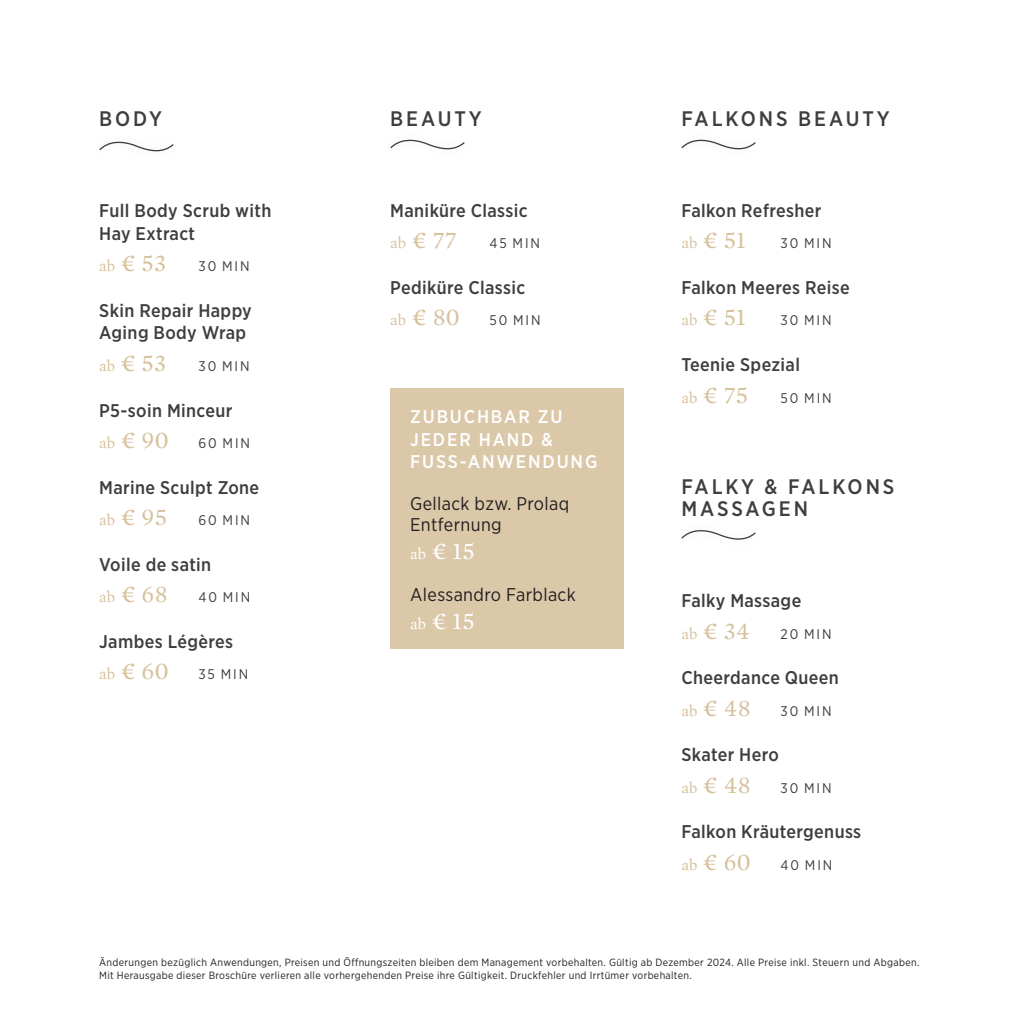
<style>
.page{position:relative;width:1032px;height:1032px;background:#fff}
.page>*{position:absolute;margin:0;border:0;box-sizing:border-box;transform-origin:0 0}
.t1{font:24.5px "Mercury Text G1";letter-spacing:.01em;color:#d6c19c}
.t2{font:24.5px "Mercury Text G1";color:#fff}
.t3{font:500 21px/22.8px "Gotham Narrow";letter-spacing:.14em;color:#3e3e3f}
.t4{font:500 18.38px/22.8px "Gotham Narrow";letter-spacing:.02em;color:#3e3e3f}
.t5{font:18.38px/21px "Gotham Narrow";letter-spacing:.02em;color:#231f20}
.t6{font:500 18.38px/22.8px "Gotham Narrow";letter-spacing:.1em;color:#fff}
.t7{font:14px "Gotham Narrow";letter-spacing:.14em;color:#3e3e3f}
.t8{font:10.5px/12.6px "Gotham Narrow";letter-spacing:.03em;color:#231f20}
.s1{font-size:15.75px}
.s2{font-family:"Mercury Text G1";font-size:15.75px;color:#d6c19c}
.s3{font-family:"Mercury Text G1";font-size:24.5px;color:#d6c19c}
</style>
<div class="page">
<svg style="left:99px;top:141px;width:75px;height:11px"></svg>
<svg style="left:390px;top:139px;width:75px;height:11px"></svg>
<svg style="left:681px;top:139px;width:75px;height:11px"></svg>
<div style="left:390px;top:388px;width:233px;height:261px;background:#dac8a9"></div>
<svg style="left:681px;top:530px;width:75px;height:10px"></svg>
<h2 class="t3" style="left:99px;top:107px;width:64px">BODY</h2>
<h3 class="t4" style="left:99px;top:199px;width:174px">Full Body Scrub with<br>Hay Extract</h3>
<h1 class="t1" style="left:99px;top:245px;width:69px"><span class="s1">ab</span> € 53</h1>
<h3 class="t7" style="left:198px;top:258px;width:53px">30 MIN</h3>
<h3 class="t4" style="left:99px;top:299px;width:154px">Skin Repair Happy<br>Aging Body Wrap</h3>
<h1 class="t1" style="left:99px;top:345px;width:69px"><span class="s1">ab</span> € 53</h1>
<h3 class="t7" style="left:198px;top:357px;width:53px">30 MIN</h3>
<h3 class="t4" style="left:99px;top:398px;width:135px">P5-soin Minceur</h3>
<h3 class="t7" style="left:99px;top:434px;width:152px"><span class="s2">ab</span> <span class="s3">€ 90</span> 60 MIN</h3>
<h3 class="t4" style="left:99px;top:475px;width:162px">Marine Sculpt Zone</h3>
<h1 class="t1" style="left:99px;top:499px;width:69px"><span class="s1">ab</span> € 95</h1>
<h3 class="t7" style="left:198px;top:511px;width:53px">60 MIN</h3>
<h3 class="t4" style="left:99px;top:552px;width:114px">Voile de satin</h3>
<h1 class="t1" style="left:99px;top:576px;width:70px"><span class="s1">ab</span> € 68</h1>
<h3 class="t7" style="left:198px;top:588px;width:53px">40 MIN</h3>
<h3 class="t4" style="left:99px;top:629px;width:135px">Jambes Légères</h3>
<h3 class="t7" style="left:99px;top:665px;width:151px"><span class="s2">ab</span> <span class="s3">€ 60</span> 35 MIN</h3>
<h2 class="t3" style="left:390px;top:107px;width:93px">BEAUTY</h2>
<h3 class="t4" style="left:390px;top:199px;width:139px">Maniküre Classic</h3>
<h1 class="t1" style="left:390px;top:223px;width:68px"><span class="s1">ab</span> € 77</h1>
<h3 class="t7" style="left:489px;top:235px;width:52px">45 MIN</h3>
<h3 class="t4" style="left:390px;top:276px;width:137px">Pediküre Classic</h3>
<h3 class="t7" style="left:390px;top:312px;width:152px"><span class="s2">ab</span> <span class="s3">€ 80</span> 50 MIN</h3>
<h3 class="t6" style="left:410px;top:405px;width:189px">ZUBUCHBAR ZU<br>JEDER HAND &amp;<br>FUSS-ANWENDUNG</h3>
<h3 class="t5" style="left:410px;top:493px;width:161px">Gellack bzw. Prolaq<br>Entfernung</h3>
<h1 class="t2" style="left:410px;top:534px;width:66px"><span class="s1">ab</span> € 15</h1>
<h3 class="t5" style="left:410px;top:584px;width:167px">Alessandro Farblack</h3>
<h1 class="t2" style="left:410px;top:604px;width:66px"><span class="s1">ab</span> € 15</h1>
<h2 class="t3" style="left:681px;top:107px;width:210px">FALKONS BEAUTY</h2>
<h3 class="t4" style="left:681px;top:199px;width:142px">Falkon Refresher</h3>
<h1 class="t1" style="left:681px;top:223px;width:66px"><span class="s1">ab</span> € 51</h1>
<h3 class="t7" style="left:780px;top:235px;width:53px">30 MIN</h3>
<h3 class="t4" style="left:681px;top:276px;width:170px">Falkon Meeres Reise</h3>
<h1 class="t1" style="left:681px;top:300px;width:66px"><span class="s1">ab</span> € 51</h1>
<h3 class="t7" style="left:780px;top:312px;width:53px">30 MIN</h3>
<h3 class="t4" style="left:681px;top:353px;width:120px">Teenie Spezial</h3>
<h1 class="t1" style="left:681px;top:377px;width:68px"><span class="s1">ab</span> € 75</h1>
<h3 class="t7" style="left:780px;top:389px;width:53px">50 MIN</h3>
<h2 class="t3" style="left:681px;top:474px;width:215px">FALKY &amp; FALKONS<br>MASSAGEN</h2>
<h3 class="t4" style="left:681px;top:589px;width:121px">Falky Massage</h3>
<h1 class="t1" style="left:681px;top:613px;width:70px"><span class="s1">ab</span> € 34</h1>
<h3 class="t7" style="left:780px;top:625px;width:53px">20 MIN</h3>
<h3 class="t4" style="left:681px;top:666px;width:159px">Cheerdance Queen</h3>
<h3 class="t7" style="left:681px;top:702px;width:152px"><span class="s2">ab</span> <span class="s3">€ 48</span> 30 MIN</h3>
<h3 class="t4" style="left:681px;top:743px;width:99px">Skater Hero</h3>
<h3 class="t7" style="left:681px;top:779px;width:152px"><span class="s2">ab</span> <span class="s3">€ 48</span> 30 MIN</h3>
<h3 class="t4" style="left:681px;top:820px;width:181px">Falkon Kräutergenuss</h3>
<h3 class="t7" style="left:681px;top:856px;width:153px"><span class="s2">ab</span> <span class="s3">€ 60</span> 40 MIN</h3>
<p class="t8" style="left:99px;top:956px;width:821px">Änderungen bezüglich Anwendungen, Preisen und Öffnungszeiten bleiben dem Management vorbehalten. Gültig ab Dezember 2024. Alle Preise inkl. Steuern und Abgaben.<br>Mit Herausgabe dieser Broschüre verlieren alle vorhergehenden Preise ihre Gültigkeit. Druckfehler und Irrtümer vorbehalten.</p>
</div>
